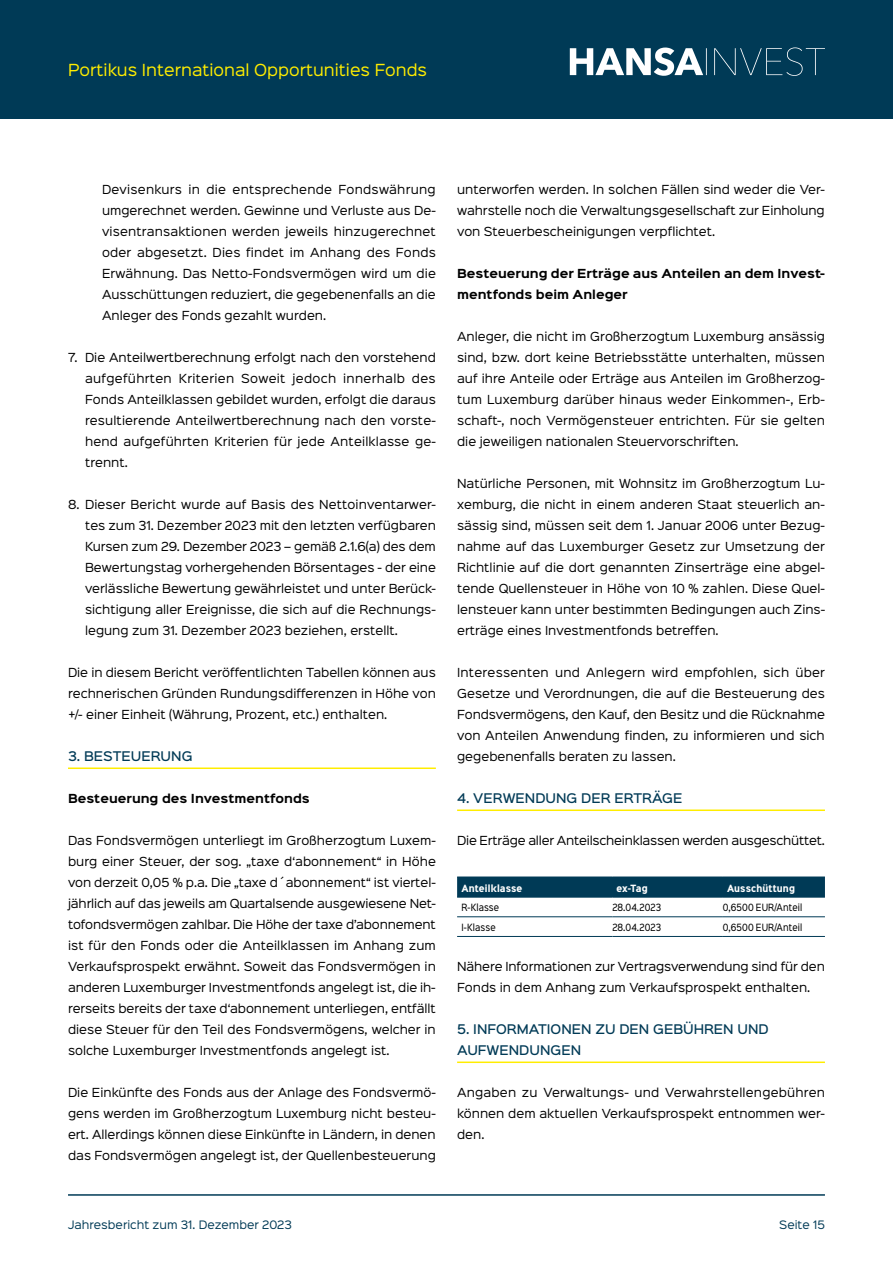
<style>
.page{position:relative;width:893px;height:1263px;background:#fff}
.page>*{position:absolute;margin:0;border:0;box-sizing:border-box;transform-origin:0 0}
.t1{font:15px "Sinkin Sans 400";color:#ffed00}
.t2{font:500 12px/21px "Sinkin Sans 500";color:#003a56}
.t3{font:11.25px/21px "Sinkin Sans 400";color:#000;text-align:justify}
.t4{font:700 11.25px/21px "Sinkin Sans 700";color:#000}
.t5{font:11.25px "Sinkin Sans 400";letter-spacing:-.02em;color:#000}
.t6{font:10.5px "Sinkin Sans 400";color:#003a56}
.t7{font:9px "Sinkin Sans Narrow W01 400 Rg";letter-spacing:.01em;color:#000}
.t8{font:700 9px "Sinkin Sans Narrow W01 700";letter-spacing:.015em;color:#fff}
</style>
<div class="page">
<div style="left:0;top:0;width:893px;height:119px;background:#003a56"></div>
<svg style="left:570px;top:47px;width:255px;height:29px"></svg>
<hr style="left:68px;top:1194px;width:757px;height:2px;background:#003a56">
<hr style="left:68px;top:767px;width:368px;height:2px;background:#ffed00">
<hr style="left:457px;top:809px;width:368px;height:2px;background:#ffed00">
<hr style="left:457px;top:1061px;width:368px;height:2px;background:#ffed00">
<div style="left:457px;top:878px;width:368px;height:19px;background:#003a56"></div>
<hr style="left:457px;top:897px;width:155px;height:1px;background:#003a56">
<hr style="left:612px;top:897px;width:111px;height:1px;background:#003a56">
<hr style="left:723px;top:897px;width:102px;height:1px;background:#003a56">
<hr style="left:457px;top:877px;width:155px;height:1px;background:#003a56">
<hr style="left:612px;top:877px;width:111px;height:1px;background:#003a56">
<hr style="left:723px;top:877px;width:102px;height:1px;background:#003a56">
<hr style="left:457px;top:916px;width:155px;height:1px;background:#003a56">
<hr style="left:612px;top:916px;width:111px;height:1px;background:#003a56">
<hr style="left:723px;top:916px;width:102px;height:1px;background:#003a56">
<hr style="left:457px;top:936px;width:155px;height:1px;background:#003a56">
<hr style="left:612px;top:936px;width:111px;height:1px;background:#003a56">
<hr style="left:723px;top:936px;width:102px;height:1px;background:#003a56">
<h1 class="t1" style="left:68px;top:57px;width:361px">Portikus International Opportunities Fonds</h1>
<p class="t3" style="left:102px;top:178px;width:335px">Devisenkurs in die entsprechende Fondswährung umgerechnet werden. Gewinne und Verluste aus De&shy;visentransaktionen werden jeweils hinzugerechnet oder abgesetzt. Dies findet im Anhang des Fonds Erwähnung. Das Netto-Fondsvermögen wird um die Ausschüttungen reduziert, die gegebenenfalls an die Anleger des Fonds gezahlt wurden.</p>
<p class="t3" style="left:85px;top:346px;width:352px;text-indent:-17px">7. Die Anteilwertberechnung erfolgt nach den vorstehend aufgeführten Kriterien Soweit jedoch innerhalb des Fonds Anteilklassen gebildet wurden, erfolgt die daraus resultierende Anteilwertberechnung nach den vorste&shy;hend aufgeführten Kriterien für jede Anteilklasse ge&shy;trennt.</p>
<p class="t3" style="left:85px;top:493px;width:352px;text-indent:-17px">8. Dieser Bericht wurde auf Basis des Nettoinventarwer&shy;tes zum 31. Dezember 2023 mit den letzten verfügbaren Kursen zum 29. Dezember 2023 – gemäß 2.1.6(a) des dem Bewertungstag vorhergehenden Börsentages - der eine verlässliche Bewertung gewährleistet und unter Berück&shy;sichtigung aller Ereignisse, die sich auf die Rechnungs&shy;legung zum 31. Dezember 2023 beziehen, erstellt.</p>
<p class="t3" style="left:68px;top:661px;width:369px">Die in diesem Bericht veröffentlichten Tabellen können aus rechnerischen Gründen Rundungsdifferenzen in Höhe von +/- einer Einheit (Währung, Prozent, etc.) enthalten.</p>
<p class="t2" style="left:68px;top:745px;width:126px">3. BESTEUERUNG</p>
<p class="t4" style="left:68px;top:789px;width:243px">Besteuerung des Investmentfonds</p>
<p class="t3" style="left:68px;top:829px;width:369px">Das Fondsvermögen unterliegt im Großherzogtum Luxem&shy;burg einer Steuer, der sog. „taxe d‘abonnement“ in Höhe von derzeit 0,05 % p.a. Die „taxe d´abonnement“ ist viertel&shy;jährlich auf das jeweils am Quartalsende ausgewiesene Net&shy;tofondsvermögen zahlbar. Die Höhe der taxe d’abonnement ist für den Fonds oder die Anteilklassen im Anhang zum Verkaufsprospekt erwähnt. Soweit das Fondsvermögen in anderen Luxemburger Investmentfonds angelegt ist, die ih&shy;rerseits bereits der taxe d‘abonnement unterliegen, entfällt diese Steuer für den Teil des Fondsvermögens, welcher in solche Luxemburger Investmentfonds angelegt ist.</p>
<p class="t3" style="left:68px;top:1081px;width:369px">Die Einkünfte des Fonds aus der Anlage des Fondsvermö&shy;gens werden im Großherzogtum Luxemburg nicht besteu&shy;ert. Allerdings können diese Einkünfte in Ländern, in denen das Fondsvermögen angelegt ist, der Quellenbesteuerung</p>
<p class="t3" style="left:457px;top:178px;width:369px">unterworfen werden. In solchen Fällen sind weder die Ver&shy;wahrstelle noch die Verwaltungsgesellschaft zur Einholung von Steuerbescheinigungen verpflichtet.</p>
<p class="t4" style="left:457px;top:264px;width:369px">Besteuerung der Erträge aus Anteilen an dem Invest&shy;mentfonds beim Anleger</p>
<p class="t3" style="left:457px;top:325px;width:369px">Anleger, die nicht im Großherzogtum Luxemburg ansässig sind, bzw. dort keine Betriebsstätte unterhalten, müssen auf ihre Anteile oder Erträge aus Anteilen im Großherzog&shy;tum Luxemburg darüber hinaus weder Einkommen-, Erb&shy;schaft-, noch Vermögensteuer entrichten. Für sie gelten die jeweiligen nationalen Steuervorschriften.</p>
<p class="t3" style="left:457px;top:472px;width:370px">Natürliche Personen, mit Wohnsitz im Großherzogtum Lu&shy;xemburg, die nicht in einem anderen Staat steuerlich an&shy;sässig sind, müssen seit dem 1. Januar 2006 unter Bezug&shy;nahme auf das Luxemburger Gesetz zur Umsetzung der Richtlinie auf die dort genannten Zinserträge eine abgel&shy;tende Quellensteuer in Höhe von 10 % zahlen. Diese Quel&shy;lensteuer kann unter bestimmten Bedingungen auch Zins&shy;erträge eines Investmentfonds betreffen.</p>
<p class="t3" style="left:457px;top:661px;width:369px">Interessenten und Anlegern wird empfohlen, sich über Gesetze und Verordnungen, die auf die Besteuerung des Fondsvermögens, den Kauf, den Besitz und die Rücknahme von Anteilen Anwendung finden, zu informieren und sich gegebenenfalls beraten zu lassen.</p>
<p class="t2" style="left:457px;top:787px;width:227px">4. VERWENDUNG DER ERTRÄGE</p>
<p class="t5" style="left:457px;top:831px;width:369px">Die Erträge aller Anteilscheinklassen werden ausgeschüttet.</p>
<p class="t8" style="left:461px;top:881px;width:62px">Anteilklasse</p>
<p class="t8" style="left:617px;top:881px;width:33px">ex-Tag</p>
<p class="t8" style="left:727px;top:881px;width:69px">Ausschüttung</p>
<p class="t7" style="left:461px;top:901px;width:39px">R-Klasse</p>
<p class="t7" style="left:612px;top:901px;width:50px">28.04.2023</p>
<p class="t7" style="left:723px;top:901px;width:81px">0,6500 EUR/Anteil</p>
<p class="t7" style="left:461px;top:921px;width:36px">I-Klasse</p>
<p class="t7" style="left:612px;top:921px;width:50px">28.04.2023</p>
<p class="t7" style="left:723px;top:921px;width:81px">0,6500 EUR/Anteil</p>
<p class="t3" style="left:457px;top:955px;width:369px">Nähere Informationen zur Vertragsverwendung sind für den<br>Fonds in dem Anhang zum Verkaufsprospekt enthalten.</p>
<p class="t2" style="left:457px;top:1018px;width:313px">5. INFORMATIONEN ZU DEN GEBÜHREN UND<br>AUFWENDUNGEN</p>
<p class="t3" style="left:457px;top:1081px;width:369px">Angaben zu Verwaltungs- und Verwahrstellengebühren können dem aktuellen Verkaufsprospekt entnommen wer&shy;den.</p>
<p class="t6" style="left:68px;top:1216px;width:225px">Jahresbericht zum 31. Dezember 2023</p>
<p class="t6" style="left:779px;top:1216px;width:47px">Seite 15</p>
</div>
